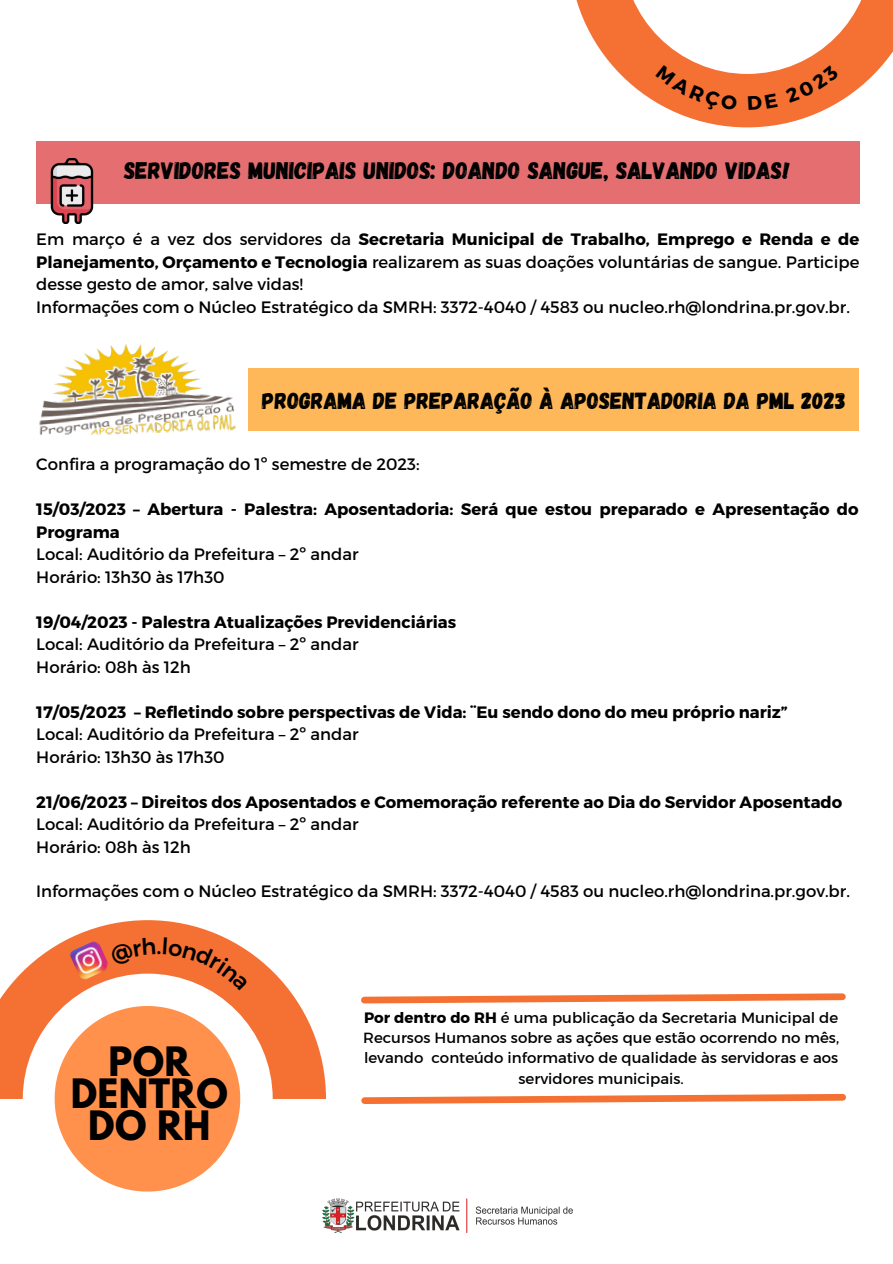
<style>
.page{position:relative;width:893px;height:1264px;background:#fff}
.page>*{position:absolute;margin:0;border:0;box-sizing:border-box;transform-origin:0 0}
.t1{font:700 35.85px/32.2px "League Spartan";letter-spacing:.01em;color:#000;text-align:center}
.t2{font:24px "Gagalin";color:#000}
.t3{font:23.25px "Gagalin";color:#000}
.t4{font:16.5px/22.5px "Montserrat";color:#000}
.t5{font:700 16.5px/22.5px "Montserrat";color:#000}
.t6{font:15px/20.2px "Kief Montaser Regular";color:#000;text-align:center}
.s1{font-weight:700}
.s2{font-family:"Kief Montaser Bold"}
</style>
<div class="page">
<img style="left:322px;top:1198px;width:251px;height:35px">
<svg style="left:55px;top:1098px;width:185px;height:93px"></svg>
<svg style="left:0;top:920px;width:326px;height:178px"></svg>
<img style="left:69px;top:939px;width:41px;height:42px">
<div style="left:36px;top:141px;width:823px;height:62px;background:#e46e70"></div>
<img style="left:36px;top:159px;width:76px;height:64px">
<svg style="left:361px;top:993px;width:485px;height:11px"></svg>
<svg style="left:361px;top:1093px;width:485px;height:11px"></svg>
<img style="left:39px;top:344px;width:197px;height:92px">
<div style="left:248px;top:368px;width:610px;height:63px;background:#feb859"></div>
<svg style="left:110px;top:937px;width:138px;height:53px"></svg>
<svg style="left:576px;top:0;width:316px;height:127px"></svg>
<h2 class="t2" style="left:124px;top:155px;width:667px">SERVIDORES MUNICIPAIS UNIDOS: DOANDO SANGUE, SALVANDO VIDAS!</h2>
<p class="t4" style="left:36px;top:227px;width:824px">Em março é a vez dos servidores da <span class="s1">Secretaria Municipal de Trabalho, Emprego e Renda e de Planejamento, Orçamento e Tecnologia</span> realizarem as suas doações voluntárias de sangue. Participe desse gesto de amor, salve vidas!<br>Informações com o Núcleo Estratégico da SMRH: 3372-4040 / 4583 ou nucleo.rh@londrina.pr.gov.br.</p>
<h3 class="t3" style="left:262px;top:385px;width:585px">PROGRAMA DE PREPARAÇÃO À APOSENTADORIA DA PML 2023</h3>
<p class="t4" style="left:36px;top:452px;width:384px">Confira a programação do 1º semestre de 2023:</p>
<p class="t5" style="left:36px;top:497px;width:823px">15/03/2023 – Abertura - Palestra: Aposentadoria: Será que estou preparado e Apresentação do<br>Programa</p>
<p class="t4" style="left:36px;top:542px;width:323px">Local: Auditório da Prefeitura – 2º andar<br>Horário: 13h30 às 17h30</p>
<p class="t5" style="left:36px;top:609px;width:421px">19/04/2023 - Palestra Atualizações Previdenciárias</p>
<p class="t4" style="left:36px;top:632px;width:323px">Local: Auditório da Prefeitura – 2º andar<br>Horário: 08h às 12h</p>
<p class="t5" style="left:36px;top:699px;width:752px">17/05/2023 – Refletindo sobre perspectivas de Vida: ¨Eu sendo dono do meu próprio nariz”</p>
<p class="t4" style="left:36px;top:722px;width:323px">Local: Auditório da Prefeitura – 2º andar<br>Horário: 13h30 às 17h30</p>
<p class="t5" style="left:36px;top:789px;width:807px">21/06/2023 – Direitos dos Aposentados e Comemoração referente ao Dia do Servidor Aposentado</p>
<p class="t4" style="left:36px;top:812px;width:323px">Local: Auditório da Prefeitura – 2º andar<br>Horário: 08h às 12h</p>
<p class="t4" style="left:36px;top:879px;width:815px">Informações com o Núcleo Estratégico da SMRH: 3372-4040 / 4583 ou nucleo.rh@londrina.pr.gov.br.</p>
<h1 class="t1" style="left:71px;top:1049px;width:159px">POR<br>DENTRO<br>DO RH</h1>
<p class="t6" style="left:363px;top:1007px;width:477px"><span class="s2">Por dentro do RH</span> é uma publicação da Secretaria Municipal de Recursos Humanos sobre as ações que estão ocorrendo no mês, levando conteúdo informativo de qualidade às servidoras e aos servidores municipais.</p>
</div>
